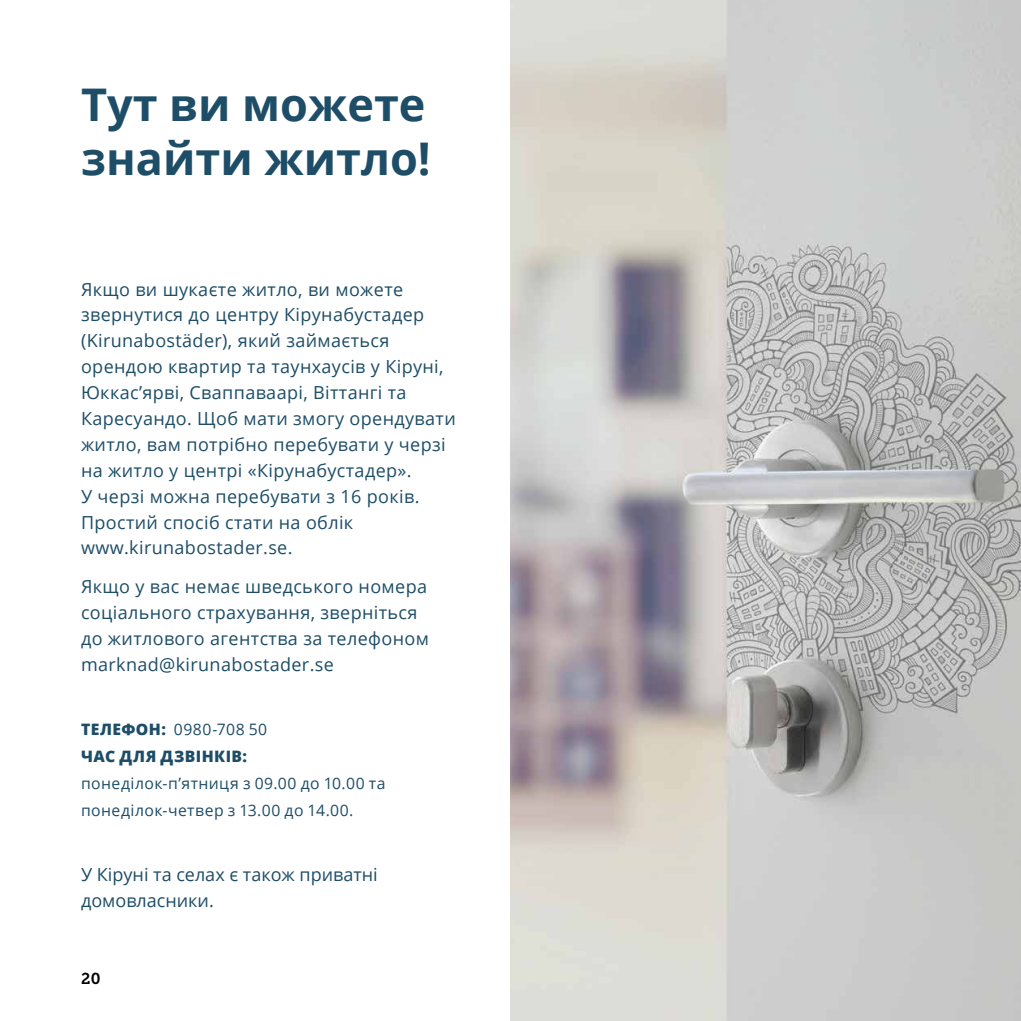
<style>
.page{position:relative;width:1021px;height:1021px;background:#fff}
.page>*{position:absolute;margin:0;border:0;box-sizing:border-box;transform-origin:0 0}
.t1{font:700 45px/54px "Open Sans";color:#1d4d67}
.t2{font:18px/25.9px "Open Sans";letter-spacing:.02em;color:#1d4d67}
.t3{font:18px/25.9px "Open Sans";color:#1d4d67}
.t4{font:15.75px/27px "Open Sans";letter-spacing:.025em;color:#1d4d67}
.t5{font:800 15.75px/27px "Open Sans";letter-spacing:.025em;color:#1d4d67}
.t6{font:15.75px "Museo Slab 700";color:#000}
.s1{font-weight:400}
</style>
<div class="page">
<img style="left:510px;top:0;width:510px;height:1020px">
<h1 class="t1" style="left:81px;top:77px;width:351px">Тут ви можете знайти житло!</h1>
<p class="t2" style="left:81px;top:276px;width:376px">Якщо ви шукаєте житло, ви можете звернутися до центру Кірунабустадер (Kirunabostäder), який займається орендою квартир та таунхаусів у Кіруні, Юккас’ярві, Сваппаваарі, Віттангі та Каресуандо. Щоб мати змогу орендувати житло, вам потрібно перебувати у черзі на житло у центрі «Кірунабустадер».<br>У черзі можна перебувати з 16 років.<br>Простий спосіб стати на облік www.kirunabostader.se.</p>
<p class="t2" style="left:81px;top:573px;width:349px">Якщо у вас немає шведського номера соціального страхування, зверніться до житлового агентства за телефоном marknad@kirunabostader.se</p>
<p class="t5" style="left:81px;top:715px;width:188px">ТЕЛЕФОН: <span class="s1">0980-708 50<br></span>ЧАС ДЛЯ ДЗВІНКІВ:</p>
<p class="t4" style="left:81px;top:769px;width:306px">понеділок-п’ятниця з 09.00 до 10.00 та понеділок-четвер з 13.00 до 14.00.</p>
<p class="t3" style="left:81px;top:861px;width:298px">У Кіруні та селах є також приватні домовласники.</p>
<p class="t6" style="left:81px;top:969px;width:21px">20</p>
</div>
